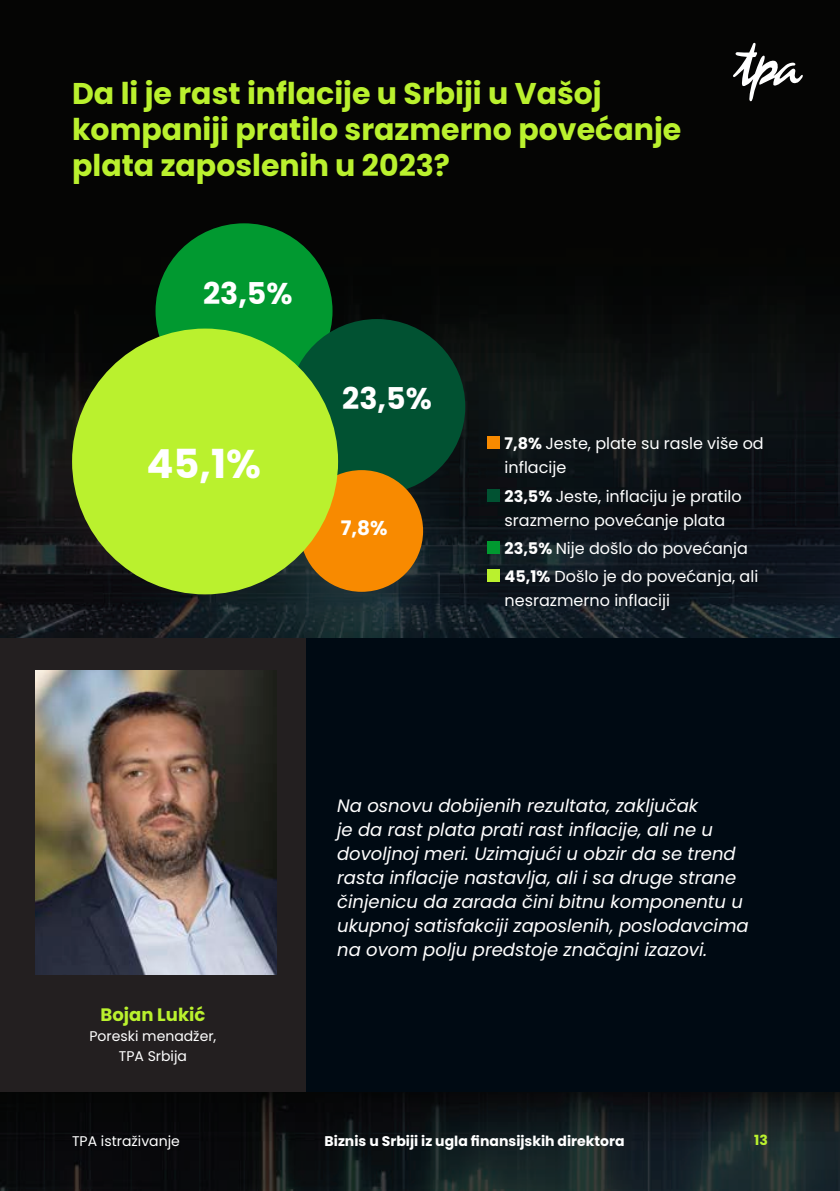
<style>
.page{position:relative;width:840px;height:1191px;background:#fff}
.page>*{position:absolute;margin:0;border:0;box-sizing:border-box;transform-origin:0 0}
.t1{font:700 40px "Poppins";color:#fff}
.t2{font:700 30px/36px "Poppins";color:#baf12e}
.t3{font:700 30px "Poppins";color:#fff}
.t4{font:700 20px "Poppins";color:#fff}
.t5{font:italic 18px/24px "Poppins";color:#fff}
.t6{font:700 18px "Poppins";color:#baf12e}
.t7{font:16px/24px "Poppins";color:#fff}
.t8{font:14px "Poppins";color:#fff}
.t9{font:700 14px "Poppins";color:#fff}
.t10{font:700 14px "Poppins";color:#baf12e}
.s1{font-weight:700}
</style>
<div class="page">
<img style="left:0;top:0;width:839px;height:1191px">
<svg style="left:732px;top:42px;width:70px;height:60px"></svg>
<div style="left:487px;top:436px;width:13px;height:13px;background:#f88a00"></div>
<div style="left:487px;top:488px;width:13px;height:13px;background:#015232"></div>
<div style="left:487px;top:541px;width:13px;height:13px;background:#019930"></div>
<div style="left:487px;top:568px;width:13px;height:13px;background:#baf12e"></div>
<div style="left:155px;top:223px;width:177px;height:175px;background:#019930;border-radius:50%"></div>
<div style="left:288px;top:319px;width:177px;height:175px;background:#015232;border-radius:50%"></div>
<div style="left:300px;top:470px;width:123px;height:122px;background:#f88a00;border-radius:50%"></div>
<div style="left:306px;top:638px;width:533px;height:453px;background:#000a13"></div>
<div style="left:0;top:638px;width:306px;height:453px;background:#231f20"></div>
<img style="left:35px;top:670px;width:241px;height:304px">
<div style="left:72px;top:328px;width:266px;height:266px;background:#baf12e;border-radius:50%"></div>
<p class="t2" style="left:72px;top:75px;width:610px">Da li je rast inflacije u Srbiji u Vašoj kompaniji pratilo srazmerno povećanje plata zaposlenih u 2023?</p>
<p class="t3" style="left:203px;top:276px;width:91px">23,5%</p>
<p class="t1" style="left:146px;top:440px;width:116px">45,1%</p>
<p class="t3" style="left:342px;top:381px;width:91px">23,5%</p>
<p class="t4" style="left:340px;top:516px;width:48px">7,8%</p>
<p class="t7" style="left:504px;top:431px;width:260px"><span class="s1">7,8%</span> Jeste, plate su rasle više od inflacije</p>
<p class="t7" style="left:504px;top:484px;width:239px"><span class="s1">23,5%</span> Jeste, inflaciju je pratilo srazmerno povećanje plata</p>
<p class="t7" style="left:504px;top:537px;width:245px"><span class="s1">23,5%</span> Nije došlo do povećanja</p>
<p class="t7" style="left:504px;top:564px;width:255px"><span class="s1">45,1%</span> Došlo je do povećanja, ali nesrazmerno inflaciji</p>
<p class="t6" style="left:100px;top:1003px;width:106px">Bojan Lukić</p>
<p class="t8" style="left:89px;top:1027px;width:128px">Poreski menadžer,</p>
<p class="t8" style="left:119px;top:1047px;width:70px">TPA Srbija</p>
<p class="t5" style="left:337px;top:794px;width:413px">Na osnovu dobijenih rezultata, zaključak<br>je da rast plata prati rast inflacije, ali ne u dovoljnoj meri. Uzimajući u obzir da se trend rasta inflacije nastavlja, ali i sa druge strane činjenicu da zarada čini bitnu komponentu u ukupnoj satisfakciji zaposlenih, poslodavcima na ovom polju predstoje značajni izazovi.</p>
<p class="t8" style="left:72px;top:1133px;width:109px">TPA istraživanje</p>
<p class="t9" style="left:324px;top:1133px;width:301px">Biznis u Srbiji iz ugla finansijskih direktora</p>
<p class="t10" style="left:753px;top:1131px;width:15px">13</p>
</div>
